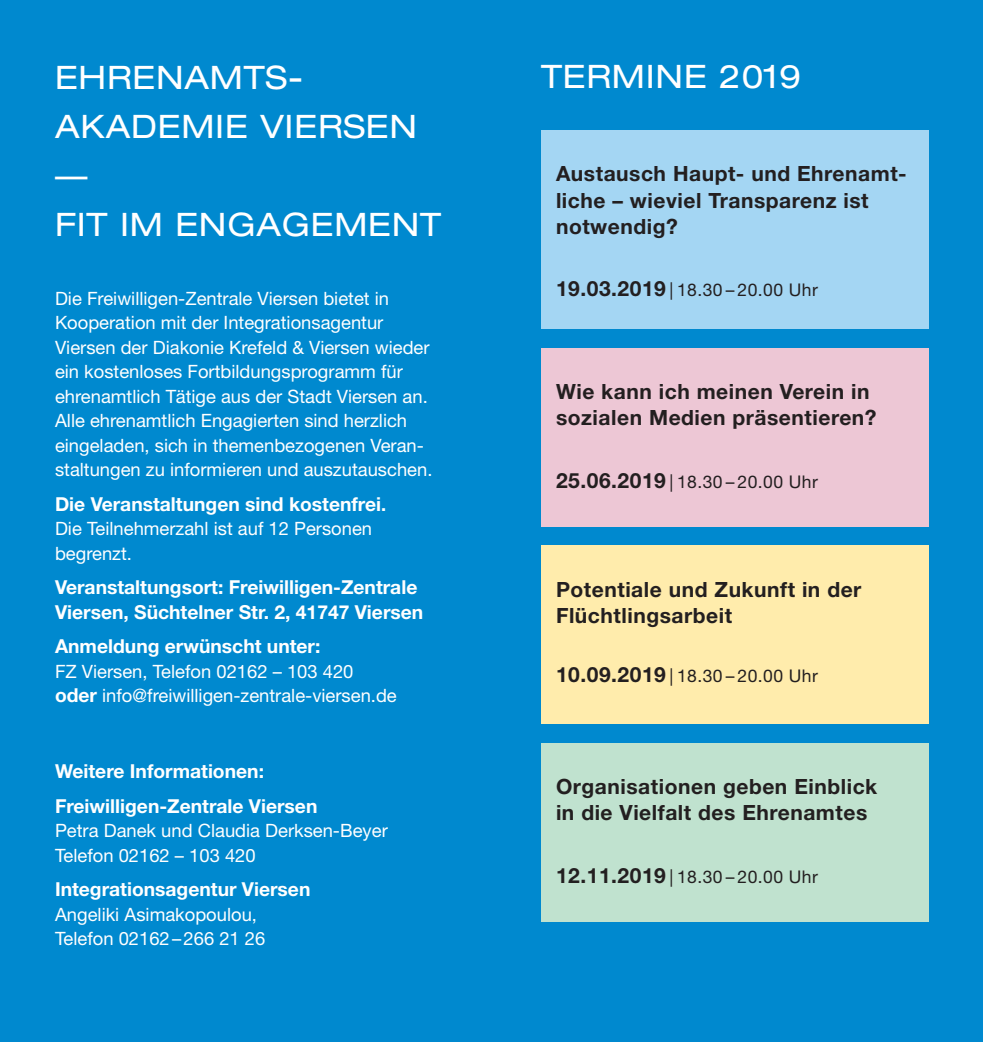
<style>
.page{position:relative;width:983px;height:1042px;background:#fff}
.page>*{position:absolute;margin:0;border:0;box-sizing:border-box;transform-origin:0 0}
.FZ_Head_extendet{font:expanded 32.38px/49px "Helvetica Neue LT Std";letter-spacing:.025em;color:#fff}
.FZ_Helvetica_im_Kast{font:700 21px/26.2px "Helvetica Neue LT Std";letter-spacing:.025em;color:#231f20}
.FZ_Helvetica_groß{font:700 19.25px/24.5px "Helvetica Neue LT Std";color:#fff}
.FZ_Helvetica_groß-2{font:18.38px/24.5px "Helvetica Neue LT Std";color:#fff}
.FZ_Helvetica_im_Kast-2{font:17.5px "Helvetica Neue LT Std";letter-spacing:.025em;color:#231f20}
.s1{font-size:18.38px}
.s2{font-weight:700;font-size:19.25px}
.s3{font-weight:700;font-size:21px}
</style>
<div class="page">
<div style="left:0;top:0;width:982px;height:1042px;background:#0089cf"></div>
<div style="left:541px;top:130px;width:387px;height:199px;background:#a4d6f3"></div>
<div style="left:541px;top:348px;width:387px;height:178px;background:#edc7d5"></div>
<div style="left:541px;top:545px;width:387px;height:179px;background:#ffecac"></div>
<div style="left:541px;top:743px;width:387px;height:178px;background:#c0e2cf"></div>
<p class="FZ_Head_extendet" style="left:55px;top:52px;width:363px">EHRENAMTS-<br>AKADEMIE VIERSEN</p>
<p class="FZ_Head_extendet" style="left:55px;top:150px;width:387px">—<br>FIT IM ENGAGEMENT</p>
<p class="FZ_Helvetica_groß-2" style="left:55px;top:286px;width:379px">Die Freiwilligen-Zentrale Viersen bietet in Kooperation mit der Integrationsagentur Viersen der Diakonie Krefeld &amp; Viersen wieder ein kostenloses Fortbildungsprogramm für ehrenamtlich Tätige aus der Stadt Viersen an.<br>Alle ehrenamtlich Engagierten sind herzlich eingeladen, sich in themenbezogenen Veran&shy;staltungen zu informieren und auszutauschen.</p>
<p class="FZ_Helvetica_groß" style="left:55px;top:491px;width:332px">Die Veranstaltungen sind kostenfrei<span class="s1">.</span></p>
<p class="FZ_Helvetica_groß-2" style="left:55px;top:516px;width:318px">Die Teilnehmerzahl ist auf 12 Personen begrenzt.</p>
<p class="FZ_Helvetica_groß" style="left:55px;top:574px;width:370px">Veranstaltungsort: Freiwilligen-Zentrale<br>Viersen, Süchtelner Str. 2, 41747 Viersen</p>
<p class="FZ_Helvetica_groß" style="left:55px;top:633px;width:267px">Anmeldung erwünscht unter:</p>
<p class="FZ_Helvetica_groß-2" style="left:55px;top:658px;width:343px">FZ Viersen, Telefon 02162 – 103 420 <span class="s2">oder</span> info@freiwilligen-zentrale-viersen.de</p>
<p class="FZ_Helvetica_groß" style="left:55px;top:759px;width:210px">Weitere Informationen:</p>
<p class="FZ_Helvetica_groß" style="left:55px;top:793px;width:264px">Freiwilligen-Zentrale Viersen</p>
<p class="FZ_Helvetica_groß-2" style="left:55px;top:818px;width:334px">Petra Danek und Claudia Derksen-Beyer<br>Telefon 02162 – 103 420</p>
<p class="FZ_Helvetica_groß" style="left:55px;top:877px;width:257px">Integrationsagentur Viersen</p>
<p class="FZ_Helvetica_groß-2" style="left:55px;top:902px;width:212px">Angeliki Asimakopoulou,<br>Telefon 02162–266 21 26</p>
<p class="FZ_Head_extendet" style="left:541px;top:51px;width:261px">TERMINE 2019</p>
<p class="FZ_Helvetica_im_Kast" style="left:556px;top:160px;width:352px">Austausch Haupt- und Ehrenamt&shy;liche – wieviel Transparenz ist notwendig?</p>
<p class="FZ_Helvetica_im_Kast-2" style="left:556px;top:280px;width:263px"><span class="s3">19.03.2019</span> | 18.30 – 20.00 Uhr</p>
<p class="FZ_Helvetica_im_Kast" style="left:556px;top:378px;width:322px">Wie kann ich meinen Verein in sozialen Medien präsentieren?</p>
<p class="FZ_Helvetica_im_Kast-2" style="left:556px;top:471px;width:263px"><span class="s3">25.06.2019</span> | 18.30 – 20.00 Uhr</p>
<p class="FZ_Helvetica_im_Kast" style="left:556px;top:575px;width:307px">Potentiale und Zukunft in der<br>Flüchtlingsarbeit</p>
<p class="FZ_Helvetica_im_Kast-2" style="left:556px;top:665px;width:263px"><span class="s3">10.09.2019</span> | 18.30 – 20.00 Uhr</p>
<p class="FZ_Helvetica_im_Kast" style="left:556px;top:773px;width:323px">Organisationen geben Einblick in die Vielfalt des Ehrenamtes</p>
<p class="FZ_Helvetica_im_Kast-2" style="left:556px;top:866px;width:263px"><span class="s3">12.11.2019</span> | 18.30 – 20.00 Uhr</p>
</div>
